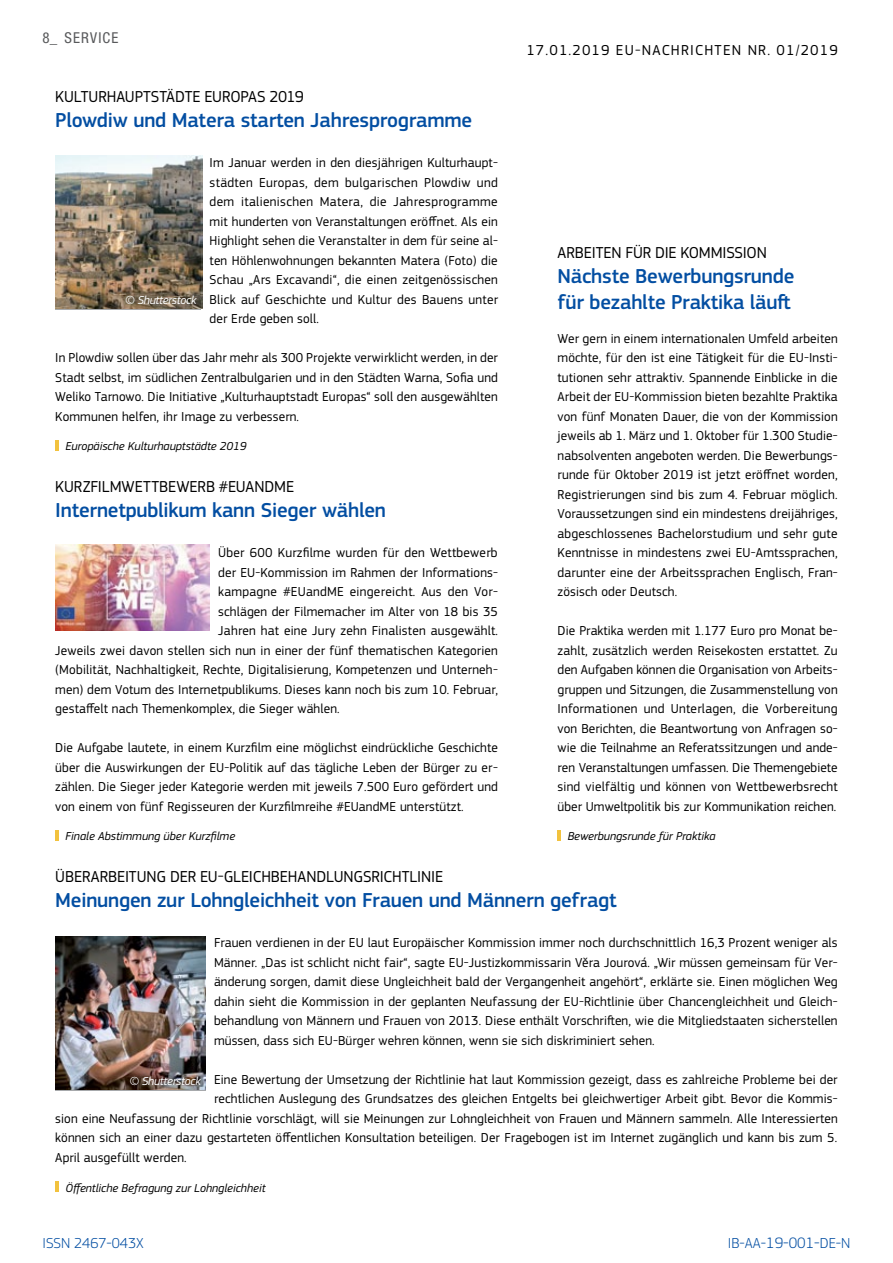
<style>
.page{position:relative;width:893px;height:1263px;background:#fff}
.page>*{position:absolute;margin:0;border:0;box-sizing:border-box;transform-origin:0 0}
.t1{font:500 21px/25.5px "EC Square Sans Pro";letter-spacing:-.01em;color:#034ea2}
.t2{font:16.5px "EC Square Sans Pro";letter-spacing:-.01em;color:#000}
.t3{font:15px "EC Square Sans Pro";letter-spacing:.08em;color:#000}
.t4{font:300 15px "EC Square Sans Pro";color:#034ea2}
.t5{font:condensed 15px "Helvetica Neue LT";letter-spacing:.08em;color:#58595b}
.t6{font:13.5px/19.5px "EC Square Sans Pro";letter-spacing:.01em;color:#000;text-align:justify}
.t7{font:italic 12px "EC Square Sans Pro";color:#000}
.t8{font:italic 12px "EC Square Sans Pro";letter-spacing:-.02em;color:#fff}
.s1{font-size:15.75px}
</style>
<div class="page">
<svg style="left:558px;top:830px;width:3px;height:10px"></svg>
<hr style="left:55px;top:440px;width:4px;height:10px;background:#f2c23e">
<hr style="left:55px;top:830px;width:4px;height:10px;background:#f2c23e">
<hr style="left:55px;top:1181px;width:4px;height:10px;background:#f2c23e">
<img style="left:55px;top:156px;width:147px;height:153px">
<img style="left:55px;top:937px;width:150px;height:153px">
<img style="left:55px;top:544px;width:155px;height:87px">
<p class="t5" style="left:43px;top:29px;width:78px">8_ SERVICE</p>
<p class="t3" style="left:526px;top:42px;width:313px">17.01.2019 EU-NACHRICHTEN NR. 01/2019</p>
<p class="t2" style="left:55px;top:87px;width:19px">Kultur</p>
<p class="t2" style="left:107px;top:87px;width:19px">hauptstädte</p>
<p class="t2" style="left:204px;top:87px;width:45px">Europas</p>
<p class="t2" style="left:269px;top:87px;width:36px">2019</p>
<h1 class="t1" style="left:55px;top:108px;width:418px">Plowdiw und Matera starten Jahresprogramme</h1>
<p class="t6" style="left:210px;top:153px;width:290px">Im Januar werden in den diesjährigen Kulturhaupt&shy;städten Europas, dem bulgarischen Plowdiw und dem italienischen Matera, die Jahresprogramme mit hunderten von Veranstaltungen eröffnet. Als ein Highlight sehen die Veranstalter in dem für seine al&shy;ten Höhlenwohnungen bekannten Matera (Foto) die Schau „Ars Excavandi“, die einen zeitgenössischen Blick auf Geschichte und Kultur des Bauens unter der Erde geben soll.</p>
<p class="t6" style="left:55px;top:348px;width:444px">In Plowdiw sollen über das Jahr mehr als 300 Projekte verwirklicht werden, in der Stadt selbst, im südlichen Zentralbulgarien und in den Städten Warna, Sofia und Weliko Tarnowo. Die Initiative „Kulturhauptstadt Europas“ soll den ausgewählten Kommunen helfen, ihr Image zu verbessern.</p>
<p class="t7" style="left:65px;top:439px;width:183px">Europäische Kulturhauptstädte 2019</p>
<p class="t2" style="left:55px;top:477px;width:10px">kurzfilmwettbewerb</p>
<p class="t2" style="left:219px;top:477px;width:77px">#EUandME</p>
<h1 class="t1" style="left:55px;top:498px;width:332px">Internetpublikum kann Sieger wählen</h1>
<p class="t6" style="left:218px;top:543px;width:281px">Über 600 Kurzfilme wurden für den Wettbewerb</p>
<p class="t6" style="left:218px;top:563px;width:281px">der EU-Kommission im Rahmen der Informations-</p>
<p class="t6" style="left:218px;top:582px;width:281px">kampagne #EUandME eingereicht. Aus den Vor-</p>
<p class="t6" style="left:218px;top:602px;width:281px">schlägen der Filmemacher im Alter von 18 bis 35</p>
<p class="t6" style="left:218px;top:621px;width:281px">Jahren hat eine Jury zehn Finalisten ausgewählt.</p>
<p class="t6" style="left:55px;top:641px;width:444px">Jeweils zwei davon stellen sich nun in einer der fünf thematischen Kategorien</p>
<p class="t6" style="left:55px;top:660px;width:444px">(Mobilität, Nachhaltigkeit, Rechte, Digitalisierung, Kompetenzen und Unterneh-</p>
<p class="t6" style="left:55px;top:680px;width:444px">men) dem Votum des Internetpublikums. Dieses kann noch bis zum 10. Februar,</p>
<p class="t6" style="left:55px;top:699px;width:286px">gestaffelt nach Themenkomplex, die Sieger wählen.</p>
<p class="t6" style="left:55px;top:738px;width:444px">Die Aufgabe lautete, in einem Kurzfilm eine möglichst eindrückliche Geschichte über die Auswirkungen der EU-Politik auf das tägliche Leben der Bürger zu er&shy;zählen. Die Sieger jeder Kategorie werden mit jeweils 7.500 Euro gefördert und von einem von fünf Regisseuren der Kurzfilmreihe #EUandME unterstützt.</p>
<p class="t7" style="left:65px;top:829px;width:171px">Finale Abstimmung über Kurzfilme</p>
<p class="t2" style="left:55px;top:867px;width:10px">Überarbeitung</p>
<p class="t2" style="left:170px;top:867px;width:10px">der</p>
<p class="t2" style="left:200px;top:867px;width:41px">EU-Gleic</p>
<p class="t2" style="left:261px;top:867px;width:46px">hbehandlungsric</p>
<p class="t2" style="left:392px;top:867px;width:18px">htlinie</p>
<h1 class="t1" style="left:55px;top:888px;width:563px">Meinungen zur Lohngleichheit von Frauen und Männern gefragt</h1>
<p class="t6" style="left:214px;top:933px;width:625px">Frauen verdienen in der EU laut Europäischer Kommission immer noch durchschnittlich 16,3 Prozent weniger als Männer. „Das ist schlicht nicht fair“, sagte EU-Justizkommissarin Věra Jourová. „Wir müssen gemeinsam für Ver&shy;änderung sorgen, damit diese Ungleichheit bald der Vergangenheit angehört“, erklärte sie. Einen möglichen Weg dahin sieht die Kommission in der geplanten Neufassung der EU-Richtlinie über Chancengleichheit und Gleich&shy;behandlung von Männern und Frauen von 2013. Diese enthält Vorschriften, wie die Mitgliedstaaten sicherstellen müssen, dass sich EU-Bürger wehren können, wenn sie sich diskriminiert sehen.</p>
<p class="t6" style="left:214px;top:1070px;width:625px">Eine Bewertung der Umsetzung der Richtlinie hat laut Kommission gezeigt, dass es zahlreiche Probleme bei der</p>
<p class="t6" style="left:214px;top:1089px;width:625px">rechtlichen Auslegung des Grundsatzes des gleichen Entgelts bei gleichwertiger Arbeit gibt. Bevor die Kommis-</p>
<p class="t6" style="left:55px;top:1109px;width:784px">sion eine Neufassung der Richtlinie vorschlägt, will sie Meinungen zur Lohngleichheit von Frauen und Männern sammeln. Alle Interessierten</p>
<p class="t6" style="left:55px;top:1128px;width:783px">können sich an einer dazu gestarteten öffentlichen Konsultation beteiligen. Der Fragebogen ist im Internet zugänglich und kann bis zum 5.</p>
<p class="t6" style="left:55px;top:1148px;width:133px">April ausgefüllt werden.</p>
<p class="t7" style="left:65px;top:1180px;width:202px">Öffentliche Befragung zur Lohngleichheit</p>
<p class="t2" style="left:558px;top:243px;width:18px">Arbeiten</p>
<p class="t2" style="left:625px;top:243px;width:83px">für die Kommissi</p>
<p class="t2" style="left:747px;top:243px;width:19px">on</p>
<h1 class="t1" style="left:558px;top:264px;width:238px">Nächste Bewerbungsrunde für bezahlte Praktika läuft</h1>
<p class="t6" style="left:558px;top:329px;width:282px">Wer gern in einem internationalen Umfeld arbeiten möchte, für den ist eine Tätigkeit für die EU-Insti&shy;tutionen sehr attraktiv. Spannende Einblicke in die Arbeit der EU-Kommission bieten bezahlte Praktika von fünf Monaten Dauer, die von der Kommission jeweils ab 1. März und 1. Oktober für 1.300 Studie&shy;nabsolventen angeboten werden. Die Bewerbungs&shy;runde für Oktober 2019 ist jetzt eröffnet worden, Registrierungen sind bis zum 4. Februar möglich.<br>Voraussetzungen sind ein mindestens dreijähriges, abgeschlossenes Bachelorstudium und sehr gute Kenntnisse in mindestens zwei EU-Amtssprachen, darunter eine der Arbeitssprachen Englisch, Fran&shy;zösisch oder Deutsch.</p>
<p class="t6" style="left:558px;top:621px;width:282px">Die Praktika werden mit 1.177 Euro pro Monat be&shy;zahlt, zusätzlich werden Reisekosten erstattet. Zu den Aufgaben können die Organisation von Arbeits&shy;gruppen und Sitzungen, die Zusammenstellung von Informationen und Unterlagen, die Vorbereitung von Berichten, die Beantwortung von Anfragen so&shy;wie die Teilnahme an Referatssitzungen und ande&shy;ren Veranstaltungen umfassen. Die Themengebiete sind vielfältig und können von Wettbewerbsrecht über Umweltpolitik bis zur Kommunikation reichen.</p>
<p class="t7" style="left:568px;top:829px;width:149px">Bewerbungsrunde für Praktika</p>
<p class="t8" style="left:125px;top:293px;width:73px">© Shutterstock</p>
<p class="t8" style="left:130px;top:1074px;width:73px">© Shutterstock</p>
<p class="t4" style="left:43px;top:1234px;width:103px">ISSN 2467-043X</p>
<p class="t4" style="left:728px;top:1234px;width:124px">IB-AA-<span class="s1">19-001-</span>DE-N</p>
</div>
